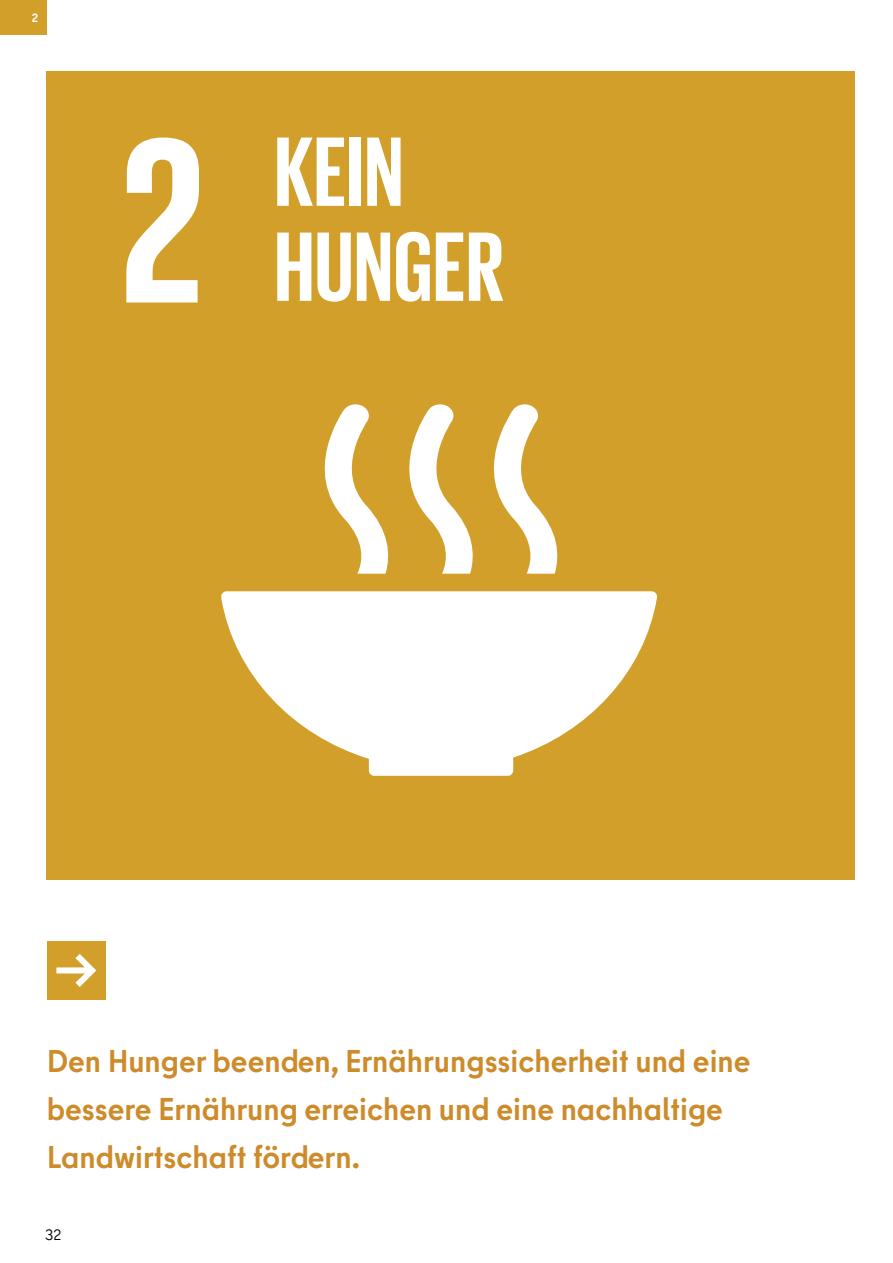
<style>
.page{position:relative;width:893px;height:1263px;background:#fff}
.page>*{position:absolute;margin:0;border:0;box-sizing:border-box;transform-origin:0 0}
.t1{font:700 31.5px/48px "Berlin Type";color:#cd8b2a}
.t2{font:15px "Berlin Type";color:#000}
.t3{font:700 12px "Berlin Type";color:#fff}
</style>
<div class="page">
<div style="left:0;top:0;width:47px;height:35px;background:#d19f2a"></div>
<div style="left:47px;top:72px;width:808px;height:808px;background:#d19f2a"></div>
<svg style="left:126px;top:138px;width:73px;height:164px"></svg>
<svg style="left:221px;top:591px;width:436px;height:185px;fill:#fff"></svg>
<svg style="left:324px;top:404px;width:234px;height:170px"></svg>
<svg style="left:277px;top:138px;width:67px;height:68px"></svg>
<div style="left:350px;top:138px;width:11px;height:68px;background:#fff"></div>
<svg style="left:367px;top:138px;width:34px;height:68px"></svg>
<svg style="left:277px;top:233px;width:34px;height:68px"></svg>
<svg style="left:317px;top:233px;width:34px;height:69px"></svg>
<svg style="left:357px;top:233px;width:33px;height:68px"></svg>
<svg style="left:396px;top:232px;width:34px;height:70px"></svg>
<svg style="left:436px;top:233px;width:27px;height:68px"></svg>
<svg style="left:469px;top:233px;width:34px;height:68px"></svg>
<div style="left:47px;top:941px;width:59px;height:59px;background:#d19f2a"></div>
<svg style="left:56px;top:954px;width:40px;height:33px"></svg>
<p class="t3" style="left:32px;top:10px;width:8px">2</p>
<p class="t1" style="left:47px;top:1037px;width:705px">Den Hunger beenden, Ernährungssicherheit und eine bessere Ernährung erreichen und eine nachhaltige<br>Landwirtschaft fördern.</p>
<p class="t2" style="left:45px;top:1225px;width:18px">32</p>
</div>
